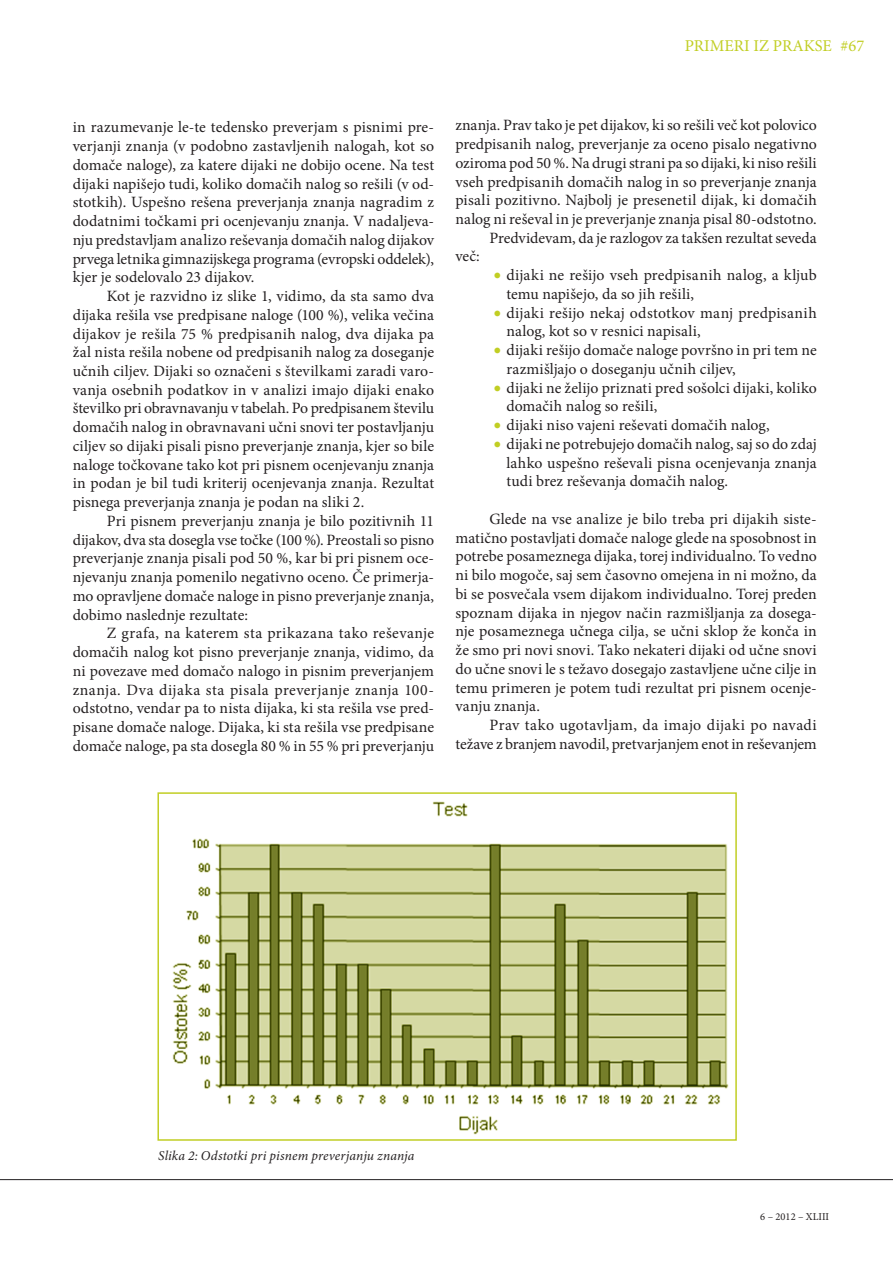
<style>
.page{position:relative;width:893px;height:1263px;background:#fff}
.page>*{position:absolute;margin:0;border:0;box-sizing:border-box;transform-origin:0 0}
.t1{font:16.5px "Minion Pro";color:#c1ce23}
.t2{font:15.75px/18.8px "Minion Pro";color:#231f20;text-align:justify}
.t3{font:italic 13.5px "Minion Pro";letter-spacing:.01em;color:#231f20}
.t4{font:10.5px "Minion Pro";color:#231f20}
.s1{color:#c1ce23}
</style>
<div class="page">
<hr style="left:0;top:1179px;width:893px;height:1px;background:#231f20">
<img style="left:172px;top:801px;width:557px;height:334px">
<div style="left:157px;top:792px;width:580px;height:349px;border:2px solid #c1ce23"></div>
<p class="t1" style="left:685px;top:35px;width:181px">PRIMERI IZ PRAKSE #67</p>
<p class="t2" style="left:73px;top:118px;width:363px">in razumevanje le-te tedensko preverjam s pisnimi pre&shy;verjanji znanja (v podobno zastavljenih nalogah, kot so domače naloge), za katere dijaki ne dobijo ocene. Na test dijaki napišejo tudi, koliko domačih nalog so rešili (v od&shy;stotkih). Uspešno rešena preverjanja znanja nagradim z dodatnimi točkami pri ocenjevanju znanja. V nadaljeva&shy;nju predstavljam analizo reševanja domačih nalog dijakov prvega letnika gimnazijskega programa (evropski oddelek), kjer je sodelovalo 23 dijakov.</p>
<p class="t2" style="left:73px;top:287px;width:363px;text-indent:34px">Kot je razvidno iz slike 1, vidimo, da sta samo dva dijaka rešila vse predpisane naloge (100 %), velika večina dijakov je rešila 75 % predpisanih nalog, dva dijaka pa žal nista rešila nobene od predpisanih nalog za doseganje učnih ciljev. Dijaki so označeni s številkami zaradi varo&shy;vanja osebnih podatkov in v analizi imajo dijaki enako številko pri obravnavanju v tabelah. Po predpisanem številu domačih nalog in obravnavani učni snovi ter postavljanju ciljev so dijaki pisali pisno preverjanje znanja, kjer so bile naloge točkovane tako kot pri pisnem ocenjevanju znanja in podan je bil tudi kriterij ocenjevanja znanja. Rezultat pisnega preverjanja znanja je podan na sliki 2.</p>
<p class="t2" style="left:73px;top:512px;width:363px;text-indent:34px">Pri pisnem preverjanju znanja je bilo pozitivnih 11 dijakov, dva sta dosegla vse točke (100 %). Preostali so pisno preverjanje znanja pisali pod 50 %, kar bi pri pisnem oce&shy;njevanju znanja pomenilo negativno oceno. Če primerja&shy;mo opravljene domače naloge in pisno preverjanje znanja, dobimo naslednje rezultate:</p>
<p class="t2" style="left:73px;top:624px;width:363px;text-indent:34px">Z grafa, na katerem sta prikazana tako reševanje domačih nalog kot pisno preverjanje znanja, vidimo, da ni povezave med domačo nalogo in pisnim preverjanjem znanja. Dva dijaka sta pisala preverjanje znanja 100- odstotno, vendar pa to nista dijaka, ki sta rešila vse pred&shy;pisane domače naloge. Dijaka, ki sta rešila vse predpisane domače naloge, pa sta dosegla 80 % in 55 % pri preverjanju</p>
<p class="t2" style="left:455px;top:116px;width:363px">znanja. Prav tako je pet dijakov, ki so rešili več kot polovico</p>
<p class="t2" style="left:455px;top:135px;width:363px">predpisanih nalog, preverjanje za oceno pisalo negativno</p>
<p class="t2" style="left:455px;top:153px;width:363px">oziroma pod 50 %. Na drugi strani pa so dijaki, ki niso rešili</p>
<p class="t2" style="left:455px;top:172px;width:363px">vseh predpisanih domačih nalog in so preverjanje znanja</p>
<p class="t2" style="left:455px;top:191px;width:363px">pisali pozitivno. Najbolj je presenetil dijak, ki domačih</p>
<p class="t2" style="left:455px;top:210px;width:363px">nalog ni reševal in je preverjanje znanja pisal 80-odstotno.</p>
<p class="t2" style="left:489px;top:228px;width:329px">Predvidevam, da je razlogov za takšen rezultat seveda</p>
<p class="t2" style="left:455px;top:247px;width:26px">več:</p>
<p class="t2" style="left:506px;top:266px;width:312px;text-indent:-13px"><span class="s1">•</span> dijaki ne rešijo vseh predpisanih nalog, a kljub temu napišejo, da so jih rešili,</p>
<p class="t2" style="left:506px;top:303px;width:312px;text-indent:-13px"><span class="s1">•</span> dijaki rešijo nekaj odstotkov manj predpisanih nalog, kot so v resnici napisali,</p>
<p class="t2" style="left:506px;top:341px;width:312px;text-indent:-13px"><span class="s1">•</span> dijaki rešijo domače naloge površno in pri tem ne razmišljajo o doseganju učnih ciljev,</p>
<p class="t2" style="left:506px;top:378px;width:312px;text-indent:-13px"><span class="s1">•</span> dijaki ne želijo priznati pred sošolci dijaki, koliko domačih nalog so rešili,</p>
<p class="t2" style="left:494px;top:416px;width:278px"><span class="s1">•</span> dijaki niso vajeni reševati domačih nalog,</p>
<p class="t2" style="left:506px;top:435px;width:312px;text-indent:-13px"><span class="s1">•</span> dijaki ne potrebujejo domačih nalog, saj so do zdaj lahko uspešno reševali pisna ocenjevanja znanja tudi brez reševanja domačih nalog.</p>
<p class="t2" style="left:455px;top:510px;width:363px;text-indent:34px">Glede na vse analize je bilo treba pri dijakih siste&shy;matično postavljati domače naloge glede na sposobnost in potrebe posameznega dijaka, torej individualno. To vedno ni bilo mogoče, saj sem časovno omejena in ni možno, da bi se posvečala vsem dijakom individualno. Torej preden spoznam dijaka in njegov način razmišljanja za dosega&shy;nje posameznega učnega cilja, se učni sklop že konča in že smo pri novi snovi. Tako nekateri dijaki od učne snovi do učne snovi le s težavo dosegajo zastavljene učne cilje in temu primeren je potem tudi rezultat pri pisnem ocenje&shy;vanju znanja.</p>
<p class="t2" style="left:455px;top:716px;width:363px;text-align:right">Prav tako ugotavljam, da imajo dijaki po navadi težave z branjem navodil, pretvarjanjem enot in reševanjem</p>
<p class="t3" style="left:158px;top:1146px;width:258px">Slika 2: Odstotki pri pisnem preverjanju znanja</p>
<p class="t4" style="left:760px;top:1210px;width:70px">6 – 2012 – XLIII</p>
</div>
